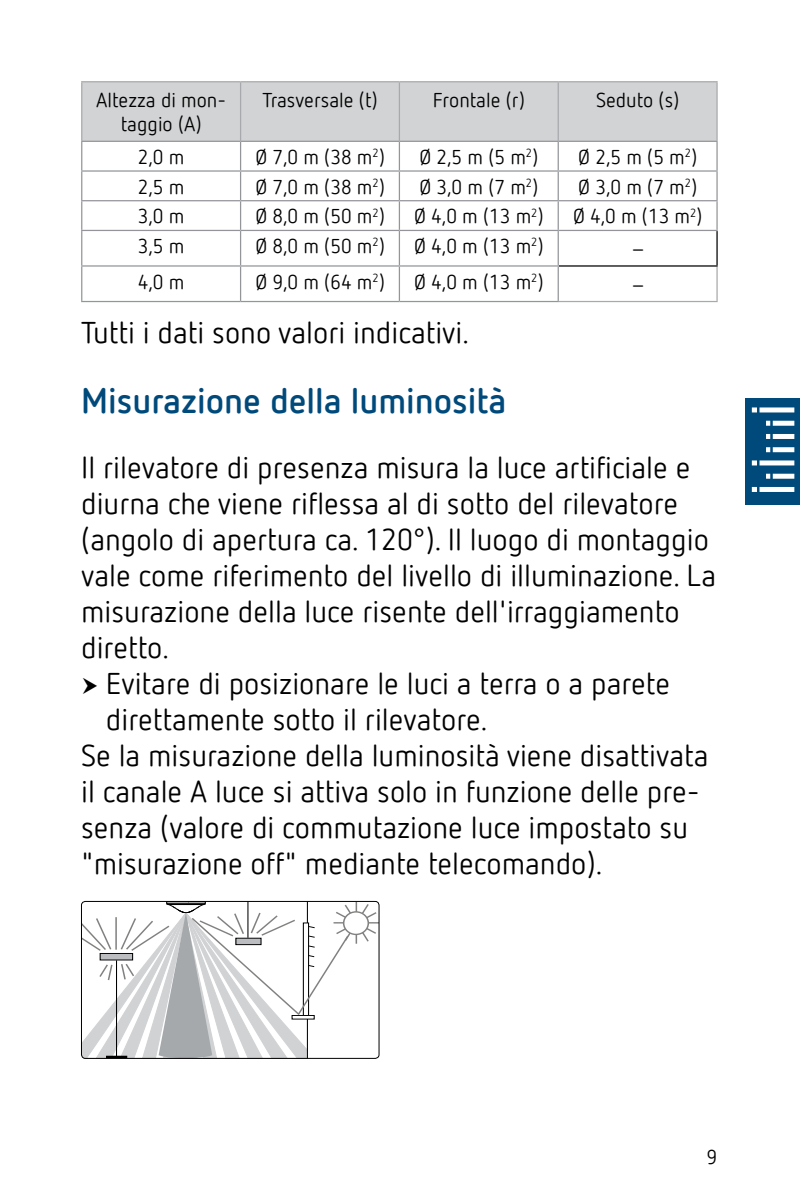
<style>
.page{position:relative;width:800px;height:1200px;background:#fff}
.page>*{position:absolute;margin:0;border:0;box-sizing:border-box;transform-origin:0 0}
.t1{font:700 35px "Netto Offc Pro";color:#004a7b}
.t2{font:30px "Netto Offc Pro";color:#000}
.t3{font:20px/24px "Netto Offc Pro";color:#000;text-align:center}
</style>
<div class="page">
<div style="left:745px;top:398px;width:55px;height:106px;background:#004a7b"></div>
<div style="left:752px;top:407px;width:42px;height:5px;background:#fff"></div>
<div style="left:766px;top:421px;width:28px;height:5px;background:#fff"></div>
<div style="left:766px;top:434px;width:28px;height:5px;background:#fff"></div>
<div style="left:766px;top:447px;width:28px;height:5px;background:#fff"></div>
<div style="left:766px;top:474px;width:28px;height:5px;background:#fff"></div>
<div style="left:752px;top:460px;width:42px;height:5px;background:#fff"></div>
<div style="left:752px;top:487px;width:42px;height:5px;background:#fff"></div>
<hr style="left:757px;top:406px;width:3px;height:92px;background:#004a7b">
<hr style="left:770px;top:419px;width:3px;height:36px;background:#004a7b">
<hr style="left:770px;top:470px;width:3px;height:14px;background:#004a7b">
<hr style="left:81px;top:81px;width:160px;height:1px;background:#a7a9ac">
<hr style="left:241px;top:81px;width:158px;height:1px;background:#a7a9ac">
<hr style="left:399px;top:81px;width:159px;height:1px;background:#a7a9ac">
<hr style="left:558px;top:81px;width:160px;height:1px;background:#a7a9ac">
<hr style="left:716px;top:82px;width:2px;height:59px;background:#a7a9ac">
<hr style="left:716px;top:267px;width:2px;height:34px;background:#a7a9ac">
<hr style="left:559px;top:301px;width:159px;height:1px;background:#a7a9ac">
<hr style="left:716px;top:231px;width:2px;height:34px;background:#000">
<hr style="left:559px;top:265px;width:159px;height:2px;background:#000">
<hr style="left:716px;top:142px;width:2px;height:28px;background:#939598">
<hr style="left:558px;top:170px;width:160px;height:2px;background:#939598">
<hr style="left:716px;top:172px;width:2px;height:28px;background:#939598">
<hr style="left:558px;top:200px;width:160px;height:1px;background:#939598">
<hr style="left:716px;top:201px;width:2px;height:29px;background:#939598">
<hr style="left:81px;top:230px;width:160px;height:1px;background:#939598">
<hr style="left:241px;top:230px;width:158px;height:1px;background:#939598">
<hr style="left:240px;top:231px;width:1px;height:34px;background:#939598">
<hr style="left:399px;top:230px;width:159px;height:1px;background:#939598">
<hr style="left:558px;top:230px;width:160px;height:1px;background:#939598">
<hr style="left:399px;top:231px;width:1px;height:34px;background:#939598">
<hr style="left:558px;top:231px;width:1px;height:34px;background:#939598">
<hr style="left:240px;top:267px;width:1px;height:34px;background:#939598">
<hr style="left:399px;top:267px;width:1px;height:34px;background:#939598">
<hr style="left:558px;top:267px;width:1px;height:34px;background:#939598">
<hr style="left:558px;top:141px;width:160px;height:1px;background:#939598">
<svg style="left:81px;top:82px;width:636px;height:148px"></svg>
<hr style="left:81px;top:231px;width:1px;height:34px;background:#939598">
<hr style="left:81px;top:265px;width:160px;height:2px;background:#939598">
<hr style="left:81px;top:267px;width:1px;height:34px;background:#939598">
<hr style="left:241px;top:265px;width:158px;height:2px;background:#939598">
<hr style="left:399px;top:265px;width:160px;height:2px;background:#939598">
<hr style="left:81px;top:301px;width:160px;height:1px;background:#939598">
<hr style="left:241px;top:301px;width:158px;height:1px;background:#939598">
<hr style="left:399px;top:301px;width:160px;height:1px;background:#939598">
<svg style="left:81px;top:901px;width:297px;height:157px"></svg>
<div style="left:81px;top:901px;width:298px;height:158px;border:1px solid #000;border-radius:4px"></div>
<p class="t3" style="left:96px;top:88px;width:132px">Altezza di mon&shy;taggio (A)</p>
<p class="t3" style="left:263px;top:88px;width:117px">Trasversale (t)</p>
<p class="t3" style="left:433px;top:88px;width:93px">Frontale (r)</p>
<p class="t3" style="left:596px;top:88px;width:85px">Seduto (s)</p>
<p class="t3" style="left:138px;top:144px;width:48px">2,0 m</p>
<p class="t3" style="left:255px;top:144px;width:131px">Ø 7,0 m (38 m<sup>2</sup>)</p>
<p class="t3" style="left:419px;top:144px;width:120px">Ø 2,5 m (5 m<sup>2</sup>)</p>
<p class="t3" style="left:578px;top:144px;width:120px">Ø 2,5 m (5 m<sup>2</sup>)</p>
<p class="t3" style="left:138px;top:174px;width:48px">2,5 m</p>
<p class="t3" style="left:255px;top:174px;width:131px">Ø 7,0 m (38 m<sup>2</sup>)</p>
<p class="t3" style="left:419px;top:174px;width:120px">Ø 3,0 m (7 m<sup>2</sup>)</p>
<p class="t3" style="left:578px;top:174px;width:120px">Ø 3,0 m (7 m<sup>2</sup>)</p>
<p class="t3" style="left:138px;top:204px;width:48px">3,0 m</p>
<p class="t3" style="left:255px;top:204px;width:131px">Ø 8,0 m (50 m<sup>2</sup>)</p>
<p class="t3" style="left:414px;top:204px;width:131px">Ø 4,0 m (13 m<sup>2</sup>)</p>
<p class="t3" style="left:573px;top:204px;width:131px">Ø 4,0 m (13 m<sup>2</sup>)</p>
<p class="t3" style="left:138px;top:233px;width:48px">3,5 m</p>
<p class="t3" style="left:255px;top:233px;width:131px">Ø 8,0 m (50 m<sup>2</sup>)</p>
<p class="t3" style="left:414px;top:233px;width:131px">Ø 4,0 m (13 m<sup>2</sup>)</p>
<p class="t3" style="left:631px;top:236px;width:17px">–</p>
<p class="t3" style="left:138px;top:269px;width:48px">4,0 m</p>
<p class="t3" style="left:255px;top:269px;width:131px">Ø 9,0 m (64 m<sup>2</sup>)</p>
<p class="t3" style="left:414px;top:269px;width:131px">Ø 4,0 m (13 m<sup>2</sup>)</p>
<p class="t2" style="left:81px;top:313px;width:390px">Tutti i dati sono valori indicativi.</p>
<p class="t1" style="left:81px;top:378px;width:427px">Misurazione della luminosità</p>
<p class="t3" style="left:631px;top:272px;width:17px">–</p>
<p class="t2" style="left:81px;top:448px;width:611px">Il rilevatore di presenza misura la luce artificiale e</p>
<p class="t2" style="left:81px;top:484px;width:599px">diurna che viene riflessa al di sotto del rilevatore</p>
<p class="t2" style="left:81px;top:520px;width:629px">(angolo di apertura ca. 120°). Il luogo di montaggio</p>
<p class="t2" style="left:81px;top:556px;width:637px">vale come riferimento del livello di illuminazione. La</p>
<p class="t2" style="left:81px;top:592px;width:600px">misurazione della luce risente dell'irraggiamento</p>
<p class="t2" style="left:81px;top:628px;width:90px">diretto.</p>
<p class="t2" style="left:106px;top:664px;width:566px">Evitare di posizionare le luci a terra o a parete</p>
<p class="t2" style="left:106px;top:700px;width:383px">direttamente sotto il rilevatore.</p>
<p class="t2" style="left:81px;top:736px;width:629px">Se la misurazione della luminosità viene disattivata</p>
<p class="t2" style="left:81px;top:772px;width:620px">il canale A luce si attiva solo in funzione delle pre-</p>
<p class="t2" style="left:81px;top:808px;width:609px">senza (valore di commutazione luce impostato su</p>
<p class="t2" style="left:81px;top:844px;width:523px">"misurazione off" mediante telecomando).</p>
<p class="t3" style="left:707px;top:1144px;width:12px">9</p>
</div>
